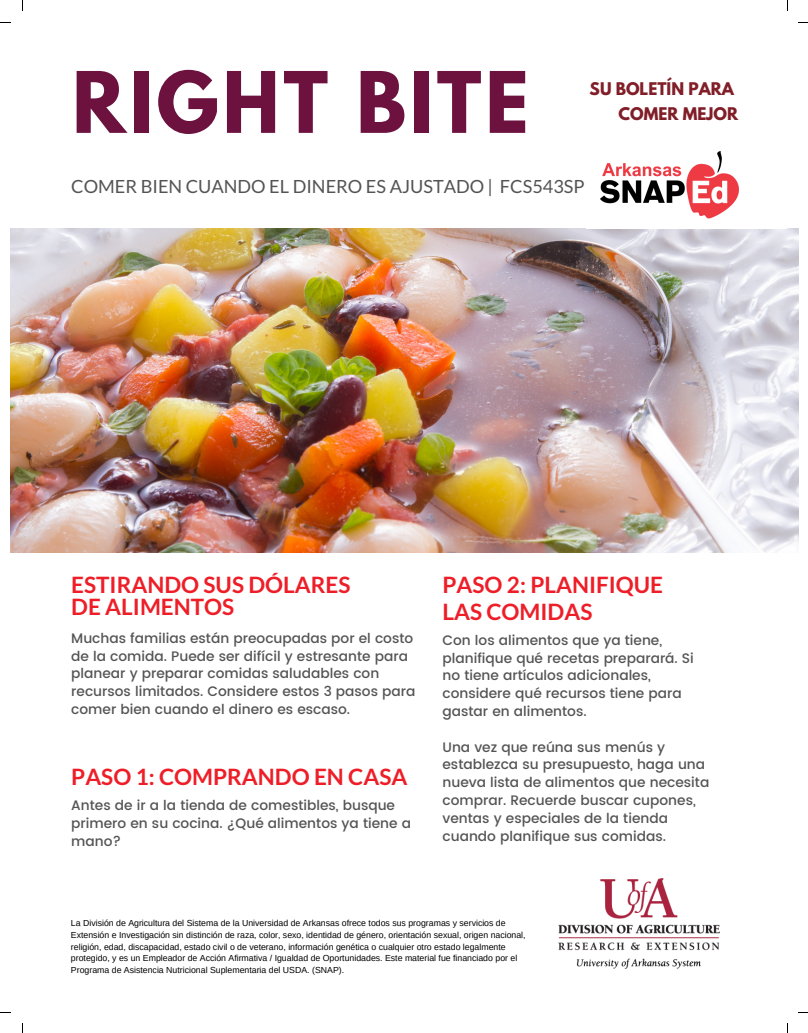
<style>
.page{position:relative;width:808px;height:1033px;background:#fff}
.page>*{position:absolute;margin:0;border:0;box-sizing:border-box;transform-origin:0 0}
.t1{font:700 75px "League Spartan";letter-spacing:.05em;color:#6d123f}
.t2{font:700 22.5px/22.5px "Lato";color:#ee1e28}
.t3{font:18.12px "Lato";color:#545454}
.t4{font:700 15.5px "League Spartan";color:#811e28}
.t5{font:700 15.5px "League Spartan";color:#801e28}
.t6{font:500 13.75px/17.8px "Poppins";color:#545454}
.t7{font:8.75px/11.6px "Arimo";color:#000}
</style>
<div class="page">
<img style="left:10px;top:228px;width:788px;height:324px">
<img style="left:600px;top:152px;width:138px;height:67px">
<img style="left:558px;top:878px;width:161px;height:90px">
<p class="t1" style="left:72px;top:65px;width:458px">RIGHT BITE</p>
<h4 class="t4" style="left:589px;top:81px;width:146px">SU BOLETÍN PARA</h4>
<h4 class="t5" style="left:618px;top:106px;width:121px">COMER MEJOR</h4>
<h3 class="t3" style="left:71px;top:175px;width:515px">COMER BIEN CUANDO EL DINERO ES AJUSTADO | FCS543SP</h3>
<p class="t2" style="left:71px;top:573px;width:281px">ESTIRANDO SUS DÓLARES<br>DE ALIMENTOS</p>
<p class="t6" style="left:71px;top:629px;width:345px">Muchas familias están preocupadas por el costo de la comida. Puede ser difícil y estresante para planear y preparar comidas saludables con recursos limitados. Considere estos 3 pasos para comer bien cuando el dinero es escaso.</p>
<p class="t2" style="left:71px;top:765px;width:337px">PASO 1: COMPRANDO EN CASA</p>
<p class="t6" style="left:71px;top:796px;width:341px">Antes de ir a la tienda de comestibles, busque primero en su cocina. ¿Qué alimentos ya tiene a mano?</p>
<p class="t2" style="left:442px;top:571px;width:222px;line-height:27.1px">PASO 2: PLANIFIQUE<br>LAS COMIDAS</p>
<p class="t6" style="left:442px;top:631px;width:253px">Con los alimentos que ya tiene, planifique qué recetas preparará. Si no tiene artículos adicionales, considere qué recursos tiene para gastar en alimentos.</p>
<p class="t6" style="left:442px;top:738px;width:268px">Una vez que reúna sus menús y establezca su presupuesto, haga una nueva lista de alimentos que necesita comprar. Recuerde buscar cupones, ventas y especiales de la tienda cuando planifique sus comidas.</p>
<p class="t7" style="left:71px;top:917px;width:456px">La División de Agricultura del Sistema de la Universidad de Arkansas ofrece todos sus programas y servicios de Extensión e Investigación sin distinción de raza, color, sexo, identidad de género, orientación sexual, origen nacional, religión, edad, discapacidad, estado civil o de veterano, información genética o cualquier otro estado legalmente protegido, y es un Empleador de Acción Afirmativa / Igualdad de Oportunidades. Este material fue financiado por el Programa de Asistencia Nutricional Suplementaria del USDA. (SNAP).</p>
</div>
